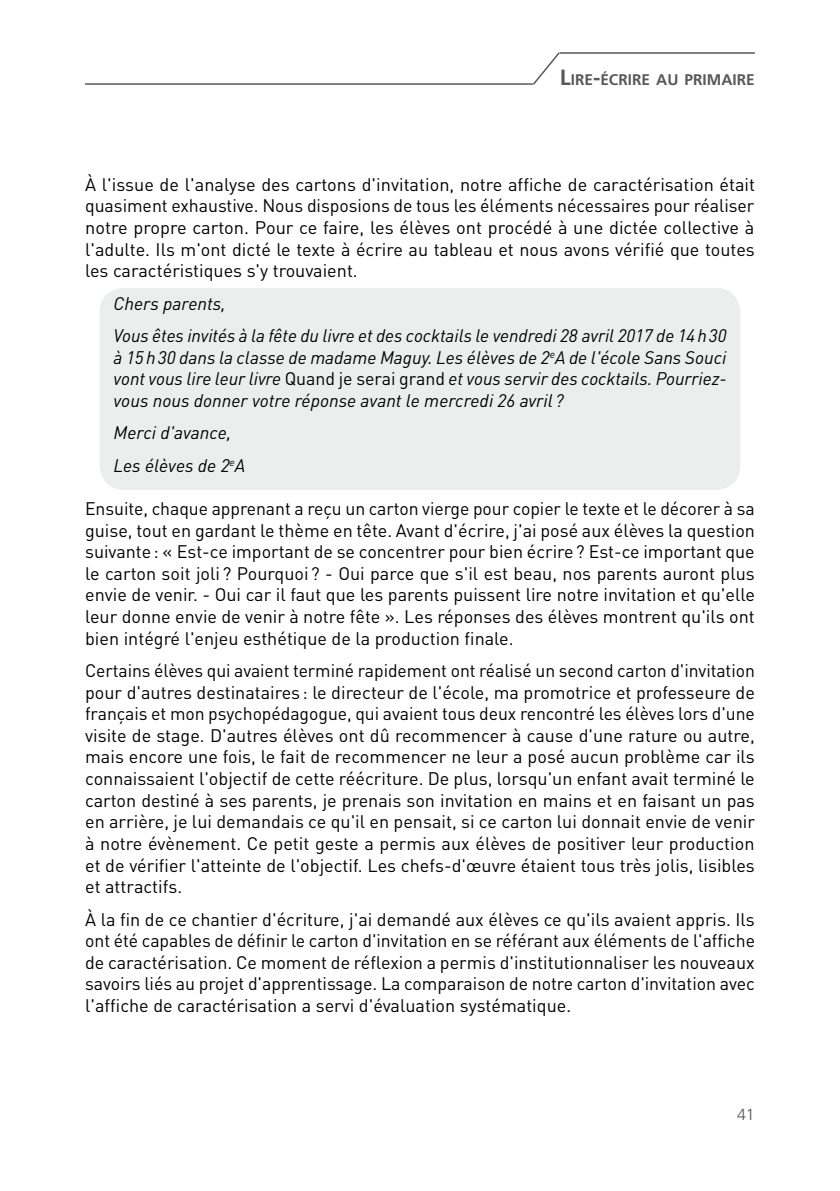
<style>
.page{position:relative;width:840px;height:1191px;background:#fff}
.page>*{position:absolute;margin:0;border:0;box-sizing:border-box;transform-origin:0 0}
.t1{font:18px/21.6px "DIN";color:#000;text-align:justify}
.t2{font:italic 18px/32.4px "DIN";letter-spacing:-.005em;color:#000}
.t3{font:300 16px "Frutiger LT Std";color:#58585a}
.t4{font:700 15.4px "Frutiger LT Std";color:#58585a}
.s1{font-size:22px}
.s2{font-style:normal}
</style>
<div class="page">
<div style="left:100px;top:288px;width:639px;height:201px;background:#eceded;border-radius:24px"></div>
<div style="left:100px;top:288px;width:639px;height:202px;border:1px solid #eceded;border-radius:24px"></div>
<hr style="left:85px;top:83px;width:447px;height:2px;background:#58585a">
<svg style="left:531px;top:52px;width:28px;height:33px"></svg>
<hr style="left:559px;top:52px;width:195px;height:2px;background:#58585a">
<p class="t4" style="left:559px;top:71px;width:196px"><span class="s1">L</span>IRE<span class="s1">-</span>ÉCRIRE AU PRIMAIRE</p>
<p class="t1" style="left:85px;top:174px;width:671px">À l'issue de l'analyse des cartons d'invitation, notre affiche de caractérisation était quasiment exhaustive. Nous disposions de tous les éléments nécessaires pour réaliser notre propre carton. Pour ce faire, les élèves ont procédé à une dictée collective à l'adulte. Ils m'ont dicté le texte à écrire au tableau et nous avons vérifié que toutes les caractéristiques s'y trouvaient.</p>
<p class="t2" style="left:113px;top:287px;width:614px">Chers parents,<br>Vous êtes invités à la fête du livre et des cocktails le vendredi 28 avril 2017 de 14h30</p>
<p class="t2" style="left:113px;top:346px;width:614px;line-height:21.6px;text-align:justify">à 15h30 dans la classe de madame Maguy. Les élèves de 2<sup>e</sup>A de l'école Sans Souci vont vous lire leur livre <span class="s2">Quand je serai grand</span> et vous servir des cocktails. Pourriez&shy;vous nous donner votre réponse avant le mercredi 26 avril ?</p>
<p class="t2" style="left:113px;top:416px;width:133px">Merci d'avance,<br>Les élèves de 2<sup>e</sup>A</p>
<p class="t1" style="left:85px;top:498px;width:671px">Ensuite, chaque apprenant a reçu un carton vierge pour copier le texte et le décorer à sa guise, tout en gardant le thème en tête. Avant d'écrire, j'ai posé aux élèves la question suivante: « Est-ce important de se concentrer pour bien écrire? Est-ce important que le carton soit joli ? Pourquoi ? - Oui parce que s'il est beau, nos parents auront plus envie de venir. - Oui car il faut que les parents puissent lire notre invitation et qu'elle leur donne envie de venir à notre fête ». Les réponses des élèves montrent qu'ils ont bien intégré l'enjeu esthétique de la production finale.</p>
<p class="t1" style="left:85px;top:660px;width:671px">Certains élèves qui avaient terminé rapidement ont réalisé un second carton d'invitation pour d'autres destinataires : le directeur de l'école, ma promotrice et professeure de français et mon psychopédagogue, qui avaient tous deux rencontré les élèves lors d'une visite de stage. D'autres élèves ont dû recommencer à cause d'une rature ou autre, mais encore une fois, le fait de recommencer ne leur a posé aucun problème car ils connaissaient l'objectif de cette réécriture. De plus, lorsqu'un enfant avait terminé le carton destiné à ses parents, je prenais son invitation en mains et en faisant un pas en arrière, je lui demandais ce qu'il en pensait, si ce carton lui donnait envie de venir à notre évènement. Ce petit geste a permis aux élèves de positiver leur production et de vérifier l'atteinte de l'objectif. Les chefs-d'œuvre étaient tous très jolis, lisibles et attractifs.</p>
<p class="t1" style="left:85px;top:908px;width:671px">À la fin de ce chantier d'écriture, j'ai demandé aux élèves ce qu'ils avaient appris. Ils ont été capables de définir le carton d'invitation en se référant aux éléments de l'affiche de caractérisation. Ce moment de réflexion a permis d'institutionnaliser les nouveaux savoirs liés au projet d'apprentissage. La comparaison de notre carton d'invitation avec l'affiche de caractérisation a servi d'évaluation systématique.</p>
<p class="t3" style="left:736px;top:1105px;width:19px">41</p>
</div>
